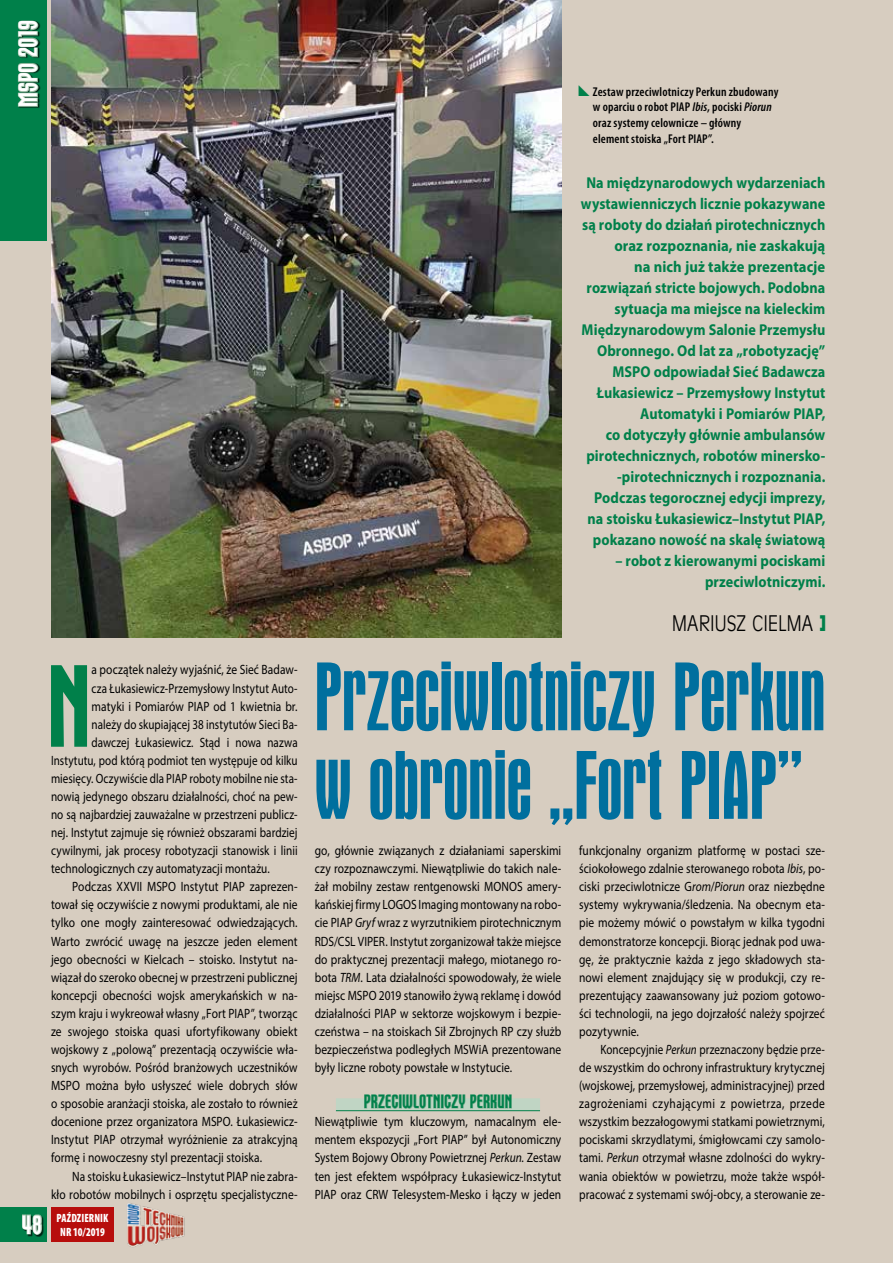
<style>
.page{position:relative;width:893px;height:1263px;background:#d7cdc0}
.page>*{position:absolute;margin:0;border:0;box-sizing:border-box;transform-origin:0 0}
.t1{font:118.8px "Orbon Blk PL";color:#00804a}
.t2{font:76.5px/88.5px "Aurora Cn PL";letter-spacing:-.01em;color:#006f9e;scale:1.06 1}
.t3{font:27px "Orbon Blk PL";color:#fff}
.t4{font:21px "Incised 901 Lt EU";letter-spacing:-.01em;color:#000;scale:.9 1}
.t5{font:19.5px "Orbon Blk PL";letter-spacing:.005em;color:#00804a}
.t6{font:700 15.75px/21px "Myriad Pro";letter-spacing:.005em;color:#00804a;text-align:right;scale:.9 1}
.t7{font:13.5px/18px "Myriad Pro";letter-spacing:.005em;color:#000;text-align:justify;scale:.85 1}
.t8{font:13.5px/18px "Myriad Pro";letter-spacing:.005em;color:#000;text-align:justify;scale:.82 1}
.t9{font:13.5px "Myriad Pro";letter-spacing:.005em;color:#000;scale:.83 1}
.t10{font:600 condensed 12.75px/15.8px "Myriad Pro";letter-spacing:.015em;color:#000}
.t11{font:900 condensed 12px/13.5px "Myriad Pro";letter-spacing:.005em;color:#fff;scale:.9 1}
.s1{font-style:italic}
.s2{font-family:"Incised 901 Blk EU";color:#00804a}
</style>
<div class="page">
<div style="left:336px;top:1098px;width:204px;height:12px;background:#c0d5c4"></div>
<hr style="left:336px;top:1110px;width:204px;height:1px;background:#00804a">
<svg style="left:364px;top:1094px;width:148px;height:15px"></svg>
<div style="left:0;top:1208px;width:47px;height:34px;background:#00804a"></div>
<div style="left:23px;top:1215px;width:21px;height:22px;background:#000;opacity:.75"></div>
<svg style="left:22px;top:1214px;width:21px;height:21px"></svg>
<img style="left:127px;top:1203px;width:58px;height:44px">
<div style="left:51px;top:1208px;width:63px;height:34px;background:#b70e0c"></div>
<div style="left:0;top:0;width:47px;height:241px;background:#00804a"></div>
<div style="left:18px;top:21px;width:22px;height:88px;background:#000;opacity:.75"></div>
<svg style="left:17px;top:20px;width:22px;height:88px;background:#437e60"></svg>
<img style="left:51px;top:0;width:510px;height:638px">
<h3 class="t3" style="left:13px;top:107px;width:88px;rotate:-90deg">MSPO 2019</h3>
<h1 class="t1" style="left:46px;top:642px;width:47px">N</h1>
<p class="t7" style="left:92px;top:661px;width:244px">a początek należy wyjaśnić, że Sieć Badaw-</p>
<p class="t8" style="left:92px;top:679px;width:253px">cza Łukasiewicz-Przemysłowy Instytut Auto-</p>
<p class="t7" style="left:92px;top:697px;width:244px">matyki i Pomiarów PIAP od 1 kwietnia br.</p>
<p class="t8" style="left:92px;top:715px;width:253px">należy do skupiającej 38 instytutów Sieci Ba-</p>
<p class="t8" style="left:92px;top:733px;width:253px">dawczej Łukasiewicz. Stąd i nowa nazwa</p>
<p class="t8" style="left:51px;top:751px;width:302px">Instytutu, pod którą podmiot ten występuje od kilku</p>
<p class="t8" style="left:51px;top:769px;width:302px">miesięcy. Oczywiście dla PIAP roboty mobilne nie sta-</p>
<p class="t9" style="left:51px;top:788px;width:299px">nowią jedynego obszaru działalności, choć na pew-</p>
<p class="t9" style="left:51px;top:806px;width:299px">no są najbardziej zauważalne w przestrzeni publicz-</p>
<p class="t9" style="left:51px;top:824px;width:299px">nej. Instytut zajmuje się również obszarami bardziej</p>
<p class="t9" style="left:51px;top:842px;width:299px">cywilnymi, jak procesy robotyzacji stanowisk i linii</p>
<p class="t9" style="left:51px;top:860px;width:265px">technologicznych czy automatyzacji montażu.</p>
<p class="t7" style="left:72px;top:877px;width:267px">Podczas XXVII MSPO Instytut PIAP zaprezen-</p>
<p class="t7" style="left:51px;top:896px;width:292px">tował się oczywiście z nowymi produktami, ale nie</p>
<p class="t7" style="left:51px;top:914px;width:292px">tylko one mogły zainteresować odwiedzających.</p>
<p class="t7" style="left:51px;top:932px;width:292px">Warto zwrócić uwagę na jeszcze jeden element</p>
<p class="t7" style="left:51px;top:950px;width:292px">jego obecności w Kielcach – stoisko. Instytut na-</p>
<p class="t7" style="left:51px;top:968px;width:292px">wiązał do szeroko obecnej w przestrzeni publicznej</p>
<p class="t7" style="left:51px;top:986px;width:292px">koncepcji obecności wojsk amerykańskich w na-</p>
<p class="t7" style="left:51px;top:1004px;width:292px">szym kraju i wykreował własny „Fort PIAP”, tworząc</p>
<p class="t7" style="left:51px;top:1022px;width:292px">ze swojego stoiska quasi ufortyfikowany obiekt</p>
<p class="t7" style="left:51px;top:1040px;width:292px">wojskowy z „polową” prezentacją oczywiście wła-</p>
<p class="t7" style="left:51px;top:1058px;width:292px">snych wyrobów. Pośród branżowych uczestników</p>
<p class="t7" style="left:51px;top:1076px;width:292px">MSPO można było usłyszeć wiele dobrych słów</p>
<p class="t7" style="left:51px;top:1094px;width:292px">o sposobie aranżacji stoiska, ale zostało to również</p>
<p class="t7" style="left:51px;top:1112px;width:292px">docenione przez organizatora MSPO. Łukasiewicz-</p>
<p class="t7" style="left:51px;top:1130px;width:292px">Instytut PIAP otrzymał wyróżnienie za atrakcyjną</p>
<p class="t7" style="left:51px;top:1149px;width:250px">formę i nowoczesny styl prezentacji stoiska.</p>
<p class="t7" style="left:72px;top:1167px;width:267px">Na stoisku Łukasiewicz–Instytut PIAP nie zabra-</p>
<p class="t7" style="left:51px;top:1185px;width:292px">kło robotów mobilnych i osprzętu specjalistyczne-</p>
<h3 class="t3" style="left:22px;top:1210px;width:22px">48</h3>
<p class="t11" style="left:57px;top:1211px;width:59px">PAŹDZIERNIK<br>NR 10/2019</p>
<p class="t10" style="left:593px;top:83px;width:187px">Zestaw przeciwlotniczy Perkun zbudowany w oparciu o robot PIAP <span class="s1">Ibis</span>, pociski <span class="s1">Piorun </span>oraz systemy celownicze – główny element stoiska „Fort PIAP”.</p>
<p class="t6" style="left:581px;top:172px;width:273px">Na międzynarodowych wydarzeniach wystawienniczych licznie pokazywane są roboty do działań pirotechnicznych oraz rozpoznania, nie zaskakują<br>na nich już także prezentacje rozwiązań stricte bojowych. Podobna sytuacja ma miejsce na kieleckim Międzynarodowym Salonie Przemysłu Obronnego. Od lat za „robotyzację” MSPO odpowiadał Sieć Badawcza Łukasiewicz – Przemysłowy Instytut Automatyki i Pomiarów PIAP,<br>co dotyczyły głównie ambulansów pirotechnicznych, robotów minersko--pirotechnicznych i rozpoznania.<br>Podczas tegorocznej edycji imprezy, na stoisku Łukasiewicz–Instytut PIAP, pokazano nowość na skalę światową</p>
<p class="t6" style="left:615px;top:550px;width:235px">– robot z kierowanymi pociskami przeciwlotniczymi.</p>
<h3 class="t4" style="left:672px;top:611px;width:174px">MARIUSZ CIELMA <span class="s2">]</span></h3>
<h2 class="t2" style="left:314px;top:655px;width:484px">Przeciwlotniczy Perkun w obronie „Fort PIAP”</h2>
<p class="t7" style="left:315px;top:841px;width:292px">go, głównie związanych z działaniami saperskimi czy rozpoznawczymi. Niewątpliwie do takich nale&shy;żał mobilny zestaw rentgenowski MONOS amery&shy;kańskiej firmy LOGOS Imaging montowany na robo&shy;cie PIAP <span class="s1">Gryf</span> wraz z wyrzutnikiem pirotechnicznym RDS/CSL VIPER. Instytut zorganizował także miejsce do praktycznej prezentacji małego, miotanego ro&shy;bota <span class="s1">TRM</span>. Lata działalności spowodowały, że wiele miejsc MSPO 2019 stanowiło żywą reklamę i dowód działalności PIAP w sektorze wojskowym i bezpie&shy;czeństwa – na stoiskach Sił Zbrojnych RP czy służb bezpieczeństwa podległych MSWiA prezentowane były liczne roboty powstałe w Instytucie.</p>
<h3 class="t5" style="left:364px;top:1091px;width:150px">PRZECIWLOTNICZY PERKUN</h3>
<p class="t7" style="left:315px;top:1112px;width:292px">Niewątpliwie tym kluczowym, namacalnym ele&shy;mentem ekspozycji „Fort PIAP” był Autonomiczny System Bojowy Obrony Powietrznej <span class="s1">Perkun.</span> Zestaw ten jest efektem współpracy Łukasiewicz-Instytut PIAP oraz CRW Telesystem-Mesko i łączy w jeden</p>
<p class="t7" style="left:579px;top:841px;width:291px">funkcjonalny organizm platformę w postaci sze&shy;ściokołowego zdalnie sterowanego robota <span class="s1">Ibis</span>, po&shy;ciski przeciwlotnicze G<span class="s1">rom</span>/<span class="s1">Piorun</span> oraz niezbędne systemy wykrywania/śledzenia. Na obecnym eta&shy;pie możemy mówić o powstałym w kilka tygodni demonstratorze koncepcji. Biorąc jednak pod uwa&shy;gę, że praktycznie każda z jego składowych sta&shy;nowi element znajdujący się w produkcji, czy re&shy;prezentujący zaawansowany już poziom gotowo&shy;ści technologii, na jego dojrzałość należy spojrzeć pozytywnie.</p>
<p class="t8" style="left:579px;top:1040px;width:301px;text-indent:21px">Koncepcyjnie <span class="s1">Perkun</span> przeznaczony będzie prze&shy;de wszystkim do ochrony infrastruktury krytycznej (wojskowej, przemysłowej, administracyjnej) przed zagrożeniami czyhającymi z powietrza, przede wszystkim bezzałogowymi statkami powietrznymi, pociskami skrzydlatymi, śmigłowcami czy samolo&shy;tami. <span class="s1">Perkun</span> otrzymał własne zdolności do wykry&shy;wania obiektów w powietrzu, może także współ&shy;pracować z systemami swój-obcy, a sterowanie ze-</p>
</div>
